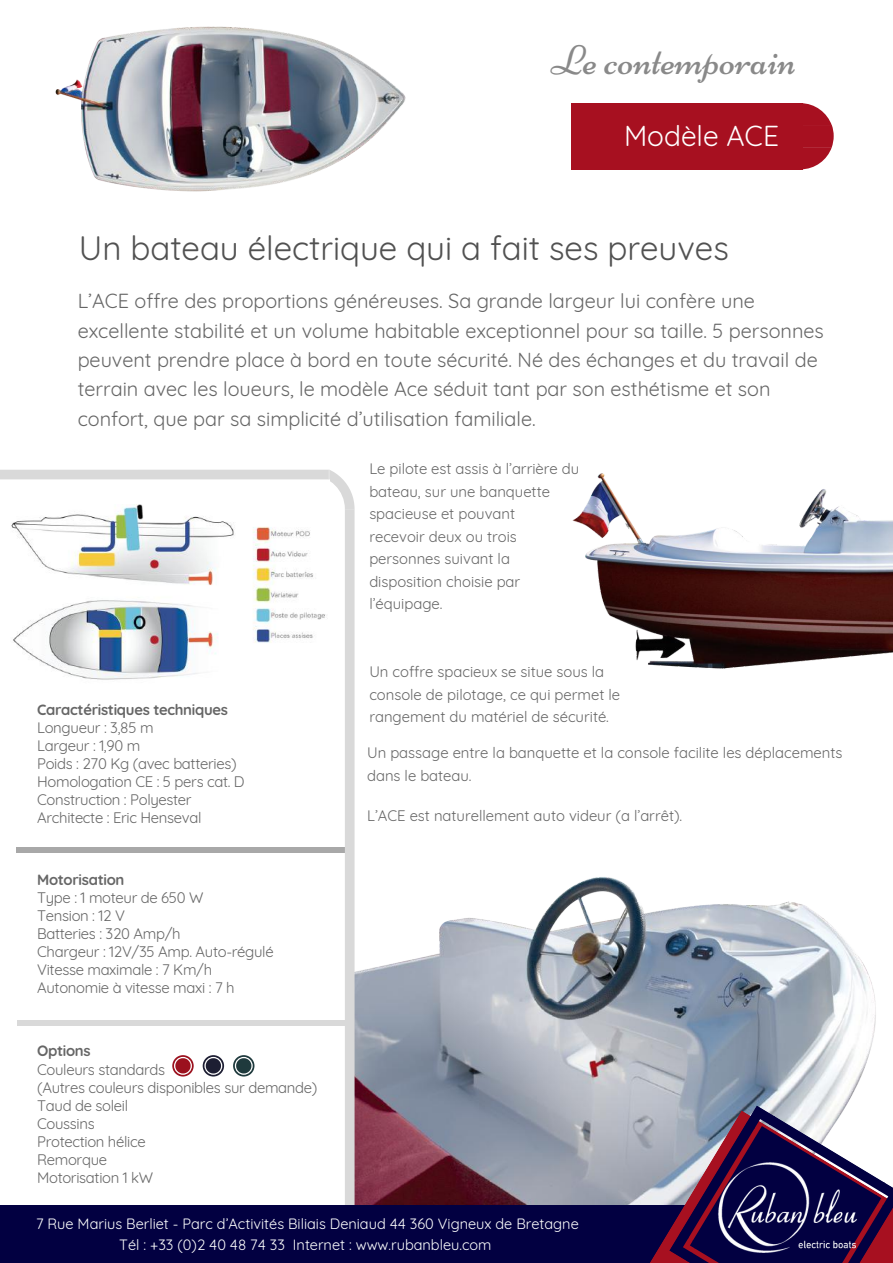
<style>
.page{position:relative;width:893px;height:1263px;background:#fff}
.page>*{position:absolute;margin:0;border:0;box-sizing:border-box;transform-origin:0 0}
.t1{font:41.4px "Niconne";color:#898989}
.t2{font:33.15px "Quicksand";color:#515151}
.t3{font:28.2px "Quicksand";color:#fff}
.t4{font:19.8px/29.2px "Quicksand";color:#666}
.t5{font:14.85px/18px "Quicksand";letter-spacing:-.02em;color:#666}
.t6{font:14.85px/22.5px "Quicksand";color:#666}
.t7{font:700 14.85px "Quicksand";letter-spacing:-.02em;color:#666}
.t8{font:14.55px/21.5px "Quicksand";color:#fff;text-align:center}
</style>
<div class="page">
<img style="left:355px;top:877px;width:521px;height:328px">
<div style="left:0;top:1205px;width:893px;height:58px;background:#020041"></div>
<div style="left:581px;top:103px;width:222px;height:66px;background:#a71020"></div>
<svg style="left:803px;top:103px;width:31px;height:66px"></svg>
<div style="left:572px;top:103px;width:9px;height:66px;background:#a71020"></div>
<svg style="left:0;top:469px;width:355px;height:736px"></svg>
<svg style="left:649px;top:1105px;width:244px;height:158px"></svg>
<img style="left:705px;top:1142px;width:165px;height:121px">
<img style="left:55px;top:26px;width:351px;height:166px">
<img style="left:572px;top:473px;width:321px;height:196px">
<img style="left:0;top:504px;width:330px;height:183px">
<h1 class="t1" style="left:551px;top:36px;width:246px">Le contemporain</h1>
<h3 class="t3" style="left:624px;top:118px;width:156px">Modèle ACE</h3>
<h2 class="t2" style="left:79px;top:227px;width:652px">Un bateau électrique qui a fait ses preuves</h2>
<p class="t4" style="left:78px;top:286px;width:748px">L’ACE offre des proportions généreuses. Sa grande largeur lui confère une excellente stabilité et un volume habitable exceptionnel pour sa taille. 5 personnes peuvent prendre place à bord en toute sécurité. Né des échanges et du travail de terrain avec les loueurs, le modèle Ace séduit tant par son esthétisme et son confort, que par sa simplicité d’utilisation familiale.</p>
<p class="t7" style="left:37px;top:700px;width:192px">Caractéristiques techniques</p>
<p class="t5" style="left:37px;top:719px;width:209px">Longueur : 3,85 m<br>Largeur : 1,90 m<br>Poids : 270 Kg (avec batteries)<br>Homologation CE : 5 pers cat. D<br>Construction : Polyester<br>Architecte : Eric Henseval</p>
<p class="t7" style="left:37px;top:870px;width:89px">Motorisation</p>
<p class="t5" style="left:37px;top:889px;width:238px">Type : 1 moteur de 650 W<br>Tension : 12 V<br>Batteries : 320 Amp/h<br>Chargeur : 12V/35 Amp. Auto-régulé<br>Vitesse maximale : 7 Km/h<br>Autonomie à vitesse maxi : 7 h</p>
<p class="t7" style="left:37px;top:1042px;width:55px">Options</p>
<p class="t5" style="left:37px;top:1060px;width:282px">Couleurs standards<br>(Autres couleurs disponibles sur demande)<br>Taud de soleil<br>Coussins<br>Protection hélice<br>Remorque<br>Motorisation 1 kW</p>
<p class="t6" style="left:369px;top:457px;width:211px">Le pilote est assis à l’arrière du bateau, sur une banquette spacieuse et pouvant<br>recevoir deux ou trois personnes suivant la disposition choisie par l’équipage.</p>
<p class="t6" style="left:369px;top:660px;width:252px">Un coffre spacieux se situe sous la console de pilotage, ce qui permet le rangement du matériel de sécurité.</p>
<p class="t6" style="left:367px;top:741px;width:477px">Un passage entre la banquette et la console facilite les déplacements dans le bateau.</p>
<p class="t6" style="left:367px;top:804px;width:317px">L’ACE est naturellement auto videur (a l’arrêt).</p>
<p class="t8" style="left:36px;top:1212px;width:544px">7 Rue Marius Berliet - Parc d’Activités Biliais Deniaud 44 360 Vigneux de Bretagne<br>Tél : +33 (0)2 40 48 74 33 Internet : www.rubanbleu.com</p>
</div>
